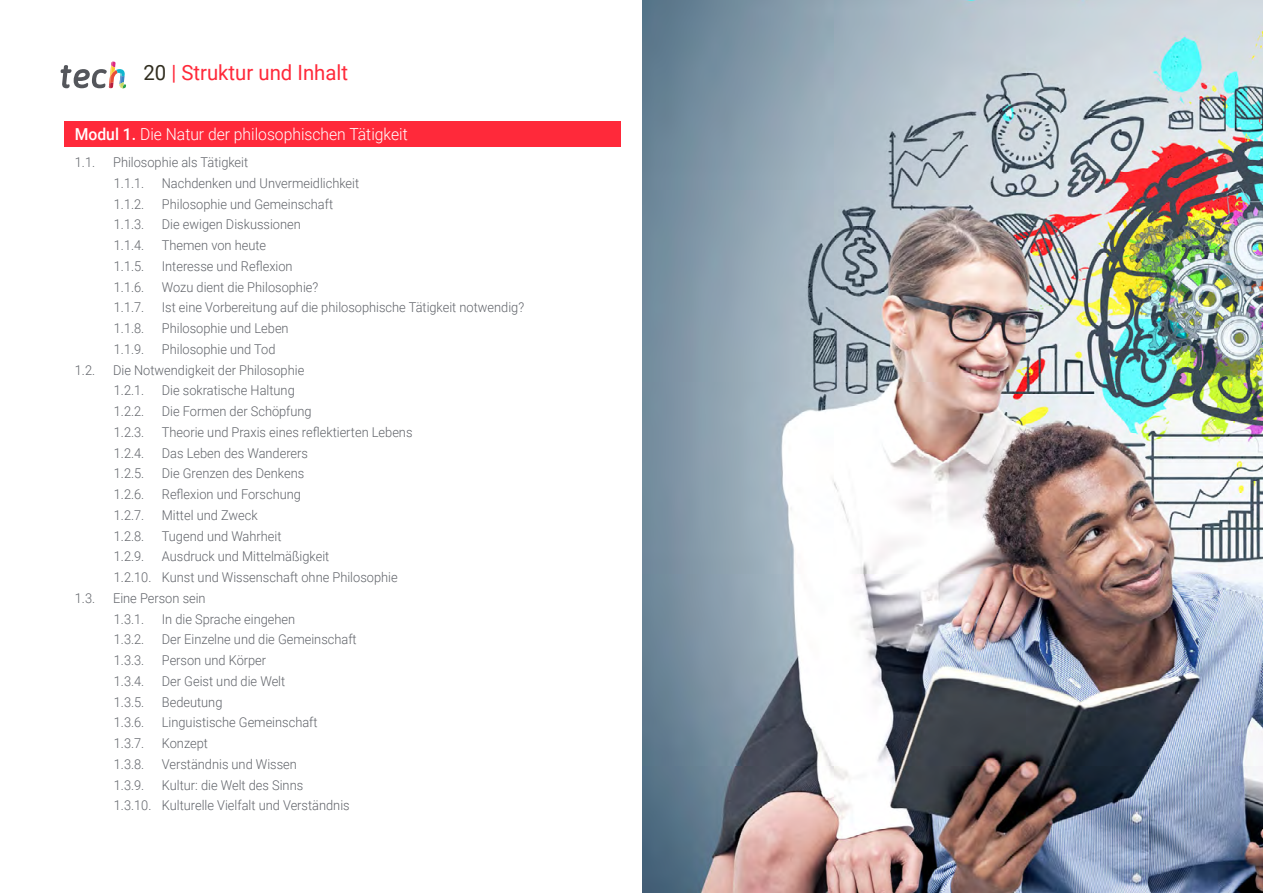
<style>
.page{position:relative;width:1263px;height:893px;background:#fff}
.page>*{position:absolute;margin:0;border:0;box-sizing:border-box;transform-origin:0 0}
.t1{font:21px "Roboto";color:#ff293a}
.t2{font:300 16.5px "Roboto";color:#fff;scale:.95 1}
.t3{font:300 13.5px/20.7px "Roboto";color:#61646a;scale:.95 1}
.s1{color:#312e20}
.s2{font-weight:500}
</style>
<div class="page">
<svg style="left:61px;top:62px;width:65px;height:27px"></svg>
<div style="left:64px;top:121px;width:557px;height:25px;background:#ff293a"></div>
<img style="left:642px;top:0;width:621px;height:893px">
<h1 class="t1" style="left:144px;top:57px;width:206px"><span class="s1">20</span> | Struktur und Inhalt</h1>
<p class="t2" style="left:75px;top:123px;width:352px"><span class="s2">Modul 1.</span> Die Natur der philosophischen Tätigkeit</p>
<p class="t3" style="left:75px;top:151px;width:23px">1.1.</p>
<p class="t3" style="left:113px;top:151px;width:144px">Philosophie als Tätigkeit<br>1.1.1.</p>
<p class="t3" style="left:162px;top:172px;width:209px">Nachdenken und Unvermeidlichkeit</p>
<p class="t3" style="left:114px;top:193px;width:34px">1.1.2.</p>
<p class="t3" style="left:162px;top:193px;width:182px">Philosophie und Gemeinschaft</p>
<p class="t3" style="left:114px;top:214px;width:34px">1.1.3.</p>
<p class="t3" style="left:162px;top:214px;width:148px">Die ewigen Diskussionen</p>
<p class="t3" style="left:114px;top:234px;width:34px">1.1.4.</p>
<p class="t3" style="left:162px;top:234px;width:111px">Themen von heute</p>
<p class="t3" style="left:114px;top:255px;width:34px">1.1.5.</p>
<p class="t3" style="left:162px;top:255px;width:139px">Interesse und Reflexion</p>
<p class="t3" style="left:114px;top:276px;width:34px">1.1.6.</p>
<p class="t3" style="left:162px;top:276px;width:166px">Wozu dient die Philosophie?</p>
<p class="t3" style="left:114px;top:297px;width:34px">1.1.7.</p>
<p class="t3" style="left:162px;top:297px;width:383px">Ist eine Vorbereitung auf die philosophische Tätigkeit notwendig?</p>
<p class="t3" style="left:114px;top:317px;width:34px">1.1.8.</p>
<p class="t3" style="left:162px;top:317px;width:135px">Philosophie und Leben</p>
<p class="t3" style="left:114px;top:338px;width:34px">1.1.9.</p>
<p class="t3" style="left:162px;top:338px;width:121px">Philosophie und Tod</p>
<p class="t3" style="left:75px;top:359px;width:23px">1.2.</p>
<p class="t3" style="left:113px;top:359px;width:203px">Die Notwendigkeit der Philosophie<br>1.2.1.</p>
<p class="t3" style="left:162px;top:380px;width:141px">Die sokratische Haltung</p>
<p class="t3" style="left:114px;top:400px;width:34px">1.2.2.</p>
<p class="t3" style="left:162px;top:400px;width:159px">Die Formen der Schöpfung</p>
<p class="t3" style="left:114px;top:421px;width:34px">1.2.3.</p>
<p class="t3" style="left:162px;top:421px;width:265px">Theorie und Praxis eines reflektierten Lebens</p>
<p class="t3" style="left:114px;top:442px;width:34px">1.2.4.</p>
<p class="t3" style="left:162px;top:442px;width:155px">Das Leben des Wanderers</p>
<p class="t3" style="left:114px;top:463px;width:34px">1.2.5.</p>
<p class="t3" style="left:162px;top:463px;width:151px">Die Grenzen des Denkens</p>
<p class="t3" style="left:114px;top:483px;width:34px">1.2.6.</p>
<p class="t3" style="left:162px;top:483px;width:148px">Reflexion und Forschung</p>
<p class="t3" style="left:114px;top:504px;width:34px">1.2.7.</p>
<p class="t3" style="left:162px;top:504px;width:102px">Mittel und Zweck</p>
<p class="t3" style="left:114px;top:525px;width:34px">1.2.8.</p>
<p class="t3" style="left:162px;top:525px;width:127px">Tugend und Wahrheit</p>
<p class="t3" style="left:114px;top:546px;width:34px">1.2.9.</p>
<p class="t3" style="left:114px;top:546px;width:300px;text-indent:48px">Ausdruck und Mittelmäßigkeit<br>1.2.10. Kunst und Wissenschaft ohne Philosophie</p>
<p class="t3" style="left:75px;top:587px;width:23px">1.3.</p>
<p class="t3" style="left:113px;top:587px;width:99px">Eine Person sein<br>1.3.1.</p>
<p class="t3" style="left:162px;top:608px;width:142px">In die Sprache eingehen</p>
<p class="t3" style="left:114px;top:629px;width:34px">1.3.2.</p>
<p class="t3" style="left:162px;top:629px;width:207px">Der Einzelne und die Gemeinschaft</p>
<p class="t3" style="left:114px;top:649px;width:34px">1.3.3.</p>
<p class="t3" style="left:162px;top:649px;width:111px">Person und Körper</p>
<p class="t3" style="left:114px;top:670px;width:34px">1.3.4.</p>
<p class="t3" style="left:162px;top:670px;width:131px">Der Geist und die Welt</p>
<p class="t3" style="left:114px;top:691px;width:34px">1.3.5.</p>
<p class="t3" style="left:162px;top:691px;width:65px">Bedeutung</p>
<p class="t3" style="left:114px;top:712px;width:34px">1.3.6.</p>
<p class="t3" style="left:162px;top:712px;width:165px">Linguistische Gemeinschaft</p>
<p class="t3" style="left:114px;top:732px;width:34px">1.3.7.</p>
<p class="t3" style="left:162px;top:732px;width:50px">Konzept</p>
<p class="t3" style="left:114px;top:753px;width:34px">1.3.8.</p>
<p class="t3" style="left:162px;top:753px;width:144px">Verständnis und Wissen</p>
<p class="t3" style="left:114px;top:774px;width:34px">1.3.9.</p>
<p class="t3" style="left:114px;top:774px;width:250px;text-align:center">Kultur: die Welt des Sinns<br>1.3.10. Kulturelle Vielfalt und Verständnis</p>
</div>
